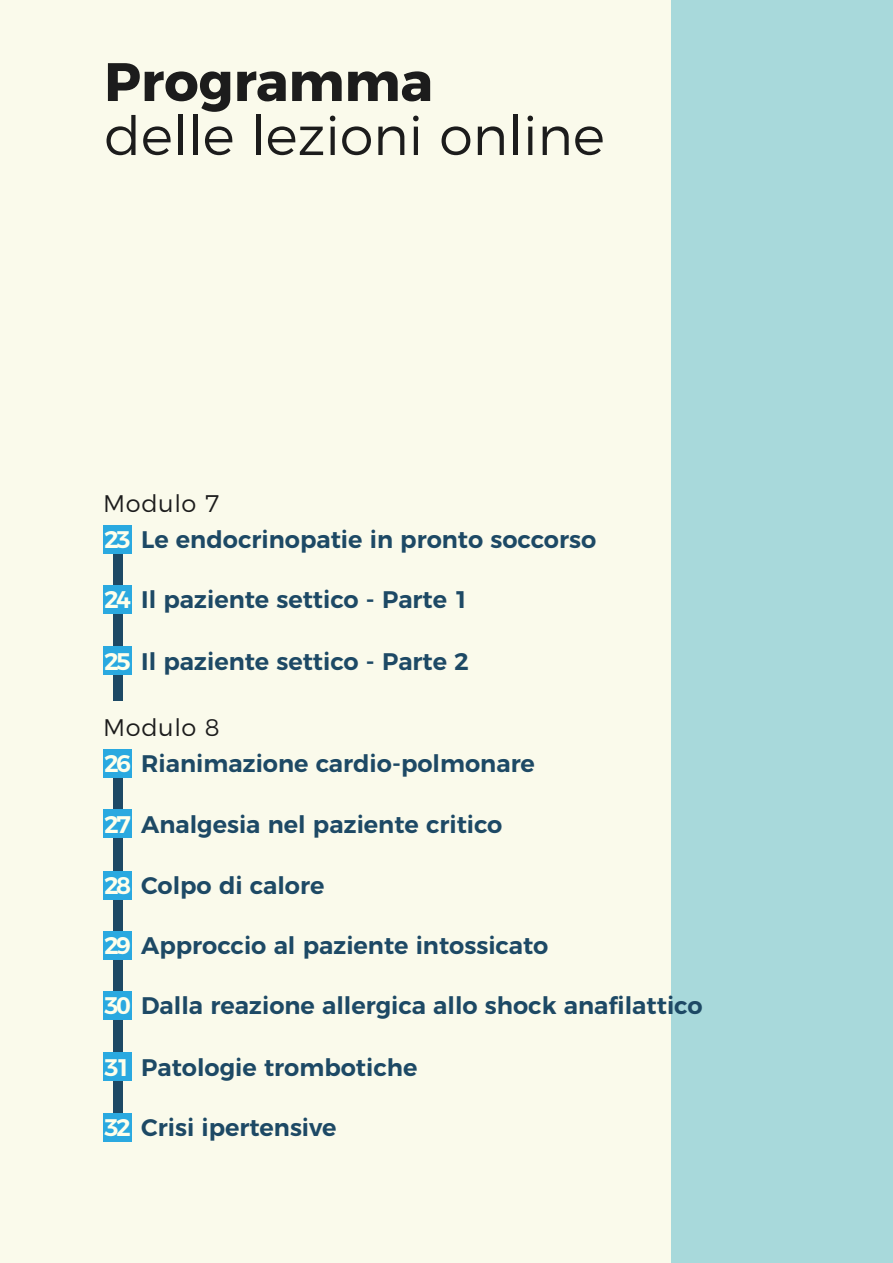
<style>
.page{position:relative;width:893px;height:1263px;background:#fafaeb}
.page>*{position:absolute;margin:0;border:0;box-sizing:border-box;transform-origin:0 0}
.t1{font:300 54px "Montserrat";color:#1c1c1c}
.t2{font:700 54px "Montserrat";color:#1c1c1c}
.t3{font:600 24px "Montserrat";color:#1d4965}
.t4{font:300 24px "Montserrat";letter-spacing:.025em;color:#1c1c1c}
.s1{color:#ffffeb}
</style>
<div class="page">
<div style="left:672px;top:0;width:221px;height:1263px;background:#a8d9db"></div>
<div style="left:113px;top:539px;width:10px;height:162px;background:#1d4965"></div>
<div style="left:113px;top:763px;width:10px;height:379px;background:#1d4965"></div>
<div style="left:103px;top:525px;width:29px;height:29px;background:#2aa9e0"></div>
<div style="left:103px;top:749px;width:29px;height:29px;background:#2aa9e0"></div>
<div style="left:103px;top:931px;width:29px;height:29px;background:#2aa9e0"></div>
<div style="left:103px;top:585px;width:29px;height:29px;background:#2aa9e0"></div>
<div style="left:103px;top:809px;width:29px;height:29px;background:#2aa9e0"></div>
<div style="left:103px;top:991px;width:29px;height:29px;background:#2aa9e0"></div>
<div style="left:103px;top:646px;width:29px;height:29px;background:#2aa9e0"></div>
<div style="left:103px;top:871px;width:29px;height:28px;background:#2aa9e0"></div>
<div style="left:103px;top:1052px;width:29px;height:29px;background:#2aa9e0"></div>
<div style="left:103px;top:1113px;width:29px;height:29px;background:#2aa9e0"></div>
<p class="t2" style="left:104px;top:37px;width:330px">Programma</p>
<p class="t1" style="left:104px;top:94px;width:502px">delle lezioni online</p>
<p class="t4" style="left:103px;top:485px;width:118px">Modulo 7</p>
<p class="t3" style="left:104px;top:520px;width:493px"><span class="s1">23</span> Le endocrinopatie in pronto soccorso</p>
<p class="t3" style="left:104px;top:580px;width:366px"><span class="s1">24</span> Il paziente settico - Parte 1</p>
<p class="t3" style="left:104px;top:642px;width:366px"><span class="s1">25</span> Il paziente settico - Parte 2</p>
<p class="t4" style="left:103px;top:709px;width:118px">Modulo 8</p>
<p class="t3" style="left:104px;top:744px;width:432px"><span class="s1">26</span> Rianimazione cardio-polmonare</p>
<p class="t3" style="left:104px;top:804px;width:400px"><span class="s1">27</span> Analgesia nel paziente critico</p>
<p class="t3" style="left:104px;top:866px;width:222px"><span class="s1">28</span> Colpo di calore</p>
<p class="t3" style="left:104px;top:926px;width:446px"><span class="s1">29</span> Approccio al paziente intossicato</p>
<p class="t3" style="left:104px;top:986px;width:600px"><span class="s1">30</span> Dalla reazione allergica allo shock anafilattico</p>
<p class="t3" style="left:104px;top:1048px;width:315px"><span class="s1">31</span> Patologie trombotiche</p>
<p class="t3" style="left:104px;top:1108px;width:234px"><span class="s1">32</span> Crisi ipertensive</p>
</div>
